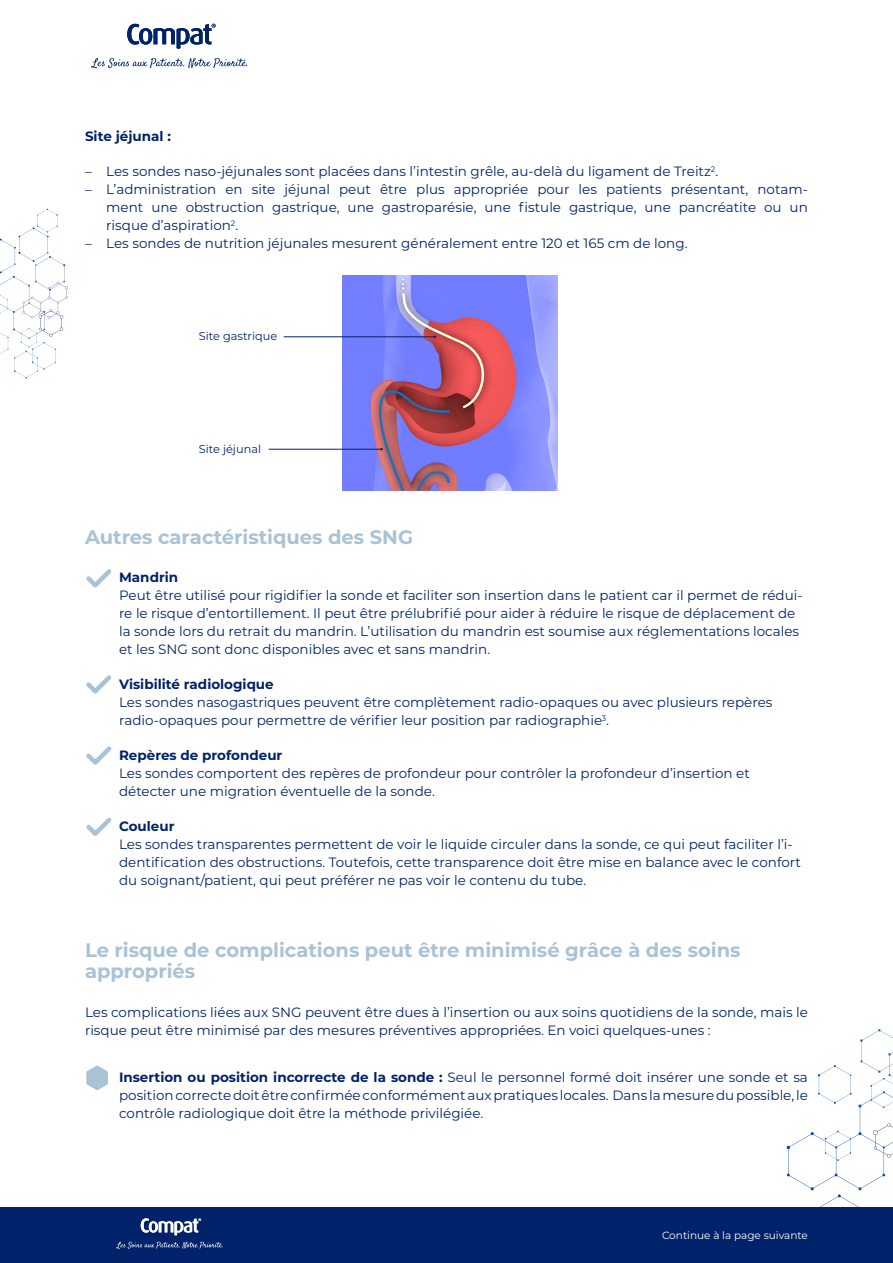
<style>
.page{position:relative;width:893px;height:1263px;background:#fff}
.page>*{position:absolute;margin:0;border:0;box-sizing:border-box;transform-origin:0 0}
.t1{font:700 19.5px/21px "Montserrat";color:#a9c2d5}
.t2{font:13.5px/18px "Montserrat";color:#00226a}
.t3{font:700 13.5px "Montserrat";color:#00226a}
.t4{font:11.25px "Montserrat";color:#00226a}
.t5{font:10.5px "Montserrat";color:#fff}
.s1{font-weight:700}
</style>
<div class="page">
<svg style="left:787px;top:1029px;width:106px;height:179px"></svg>
<div style="left:0;top:1208px;width:893px;height:55px;background:#00226a"></div>
<svg style="left:0;top:209px;width:68px;height:169px"></svg>
<svg style="left:91px;top:58px;width:156px;height:10px"></svg>
<svg style="left:127px;top:24px;width:89px;height:25px"></svg>
<svg style="left:116px;top:1241px;width:107px;height:8px"></svg>
<svg style="left:141px;top:1218px;width:60px;height:17px"></svg>
<svg style="left:86px;top:569px;width:26px;height:19px"></svg>
<svg style="left:86px;top:675px;width:26px;height:19px"></svg>
<svg style="left:86px;top:746px;width:26px;height:19px"></svg>
<svg style="left:86px;top:817px;width:26px;height:19px"></svg>
<svg style="left:86px;top:1065px;width:22px;height:25px"></svg>
<img style="left:342px;top:275px;width:215px;height:215px">
<hr style="left:269px;top:449px;width:113px;height:1px;background:#00226a">
<hr style="left:284px;top:337px;width:151px;height:1px;background:#00226a">
<img style="left:396px;top:275px;width:14px;height:3px">
<svg style="left:373px;top:278px;width:124px;height:212px;background:#9a6bab"></svg>
<p class="t3" style="left:85px;top:127px;width:87px">Site jéjunal :</p>
<p class="t2" style="left:85px;top:162px;width:635px">– Les sondes naso-jéjunales sont placées dans l’intestin grêle, au-delà du ligament de Treitz<sup>2</sup>.</p>
<p class="t2" style="left:106px;top:180px;width:703px;text-align:justify;text-indent:-21px">– L’administration en site jéjunal peut être plus appropriée pour les patients présentant, notam&shy;ment une obstruction gastrique, une gastroparésie, une fistule gastrique, une pancréatite ou un risque d’aspiration<sup>2</sup>.</p>
<p class="t2" style="left:85px;top:234px;width:604px">– Les sondes de nutrition jéjunales mesurent généralement entre 120 et 165 cm de long.</p>
<p class="t4" style="left:199px;top:328px;width:80px">Site gastrique</p>
<p class="t4" style="left:199px;top:441px;width:64px">Site jéjunal</p>
<h1 class="t1" style="left:85px;top:526px;width:329px">Autres caractéristiques des SNG</h1>
<p class="t3" style="left:119px;top:568px;width:61px">Mandrin</p>
<p class="t2" style="left:119px;top:586px;width:685px">Peut être utilisé pour rigidifier la sonde et faciliter son insertion dans le patient car il permet de rédui&shy;re le risque d’entortillement. Il peut être prélubrifié pour aider à réduire le risque de déplacement de la sonde lors du retrait du mandrin. L’utilisation du mandrin est soumise aux réglementations locales et les SNG sont donc disponibles avec et sans mandrin.</p>
<p class="t3" style="left:119px;top:675px;width:156px">Visibilité radiologique</p>
<p class="t2" style="left:119px;top:693px;width:655px">Les sondes nasogastriques peuvent être complètement radio-opaques ou avec plusieurs repères radio-opaques pour permettre de vérifier leur position par radiographie<sup>3</sup>.</p>
<p class="t3" style="left:119px;top:746px;width:165px">Repères de profondeur</p>
<p class="t2" style="left:119px;top:764px;width:632px">Les sondes comportent des repères de profondeur pour contrôler la profondeur d’insertion et détecter une migration éventuelle de la sonde.</p>
<p class="t3" style="left:119px;top:817px;width:57px">Couleur</p>
<p class="t2" style="left:119px;top:835px;width:683px">Les sondes transparentes permettent de voir le liquide circuler dans la sonde, ce qui peut faciliter l’i&shy;dentification des obstructions. Toutefois, cette transparence doit être mise en balance avec le confort du soignant/patient, qui peut préférer ne pas voir le contenu du tube.</p>
<h1 class="t1" style="left:85px;top:939px;width:657px">Le risque de complications peut être minimisé grâce à des soins appropriés</h1>
<p class="t2" style="left:85px;top:1002px;width:724px">Les complications liées aux SNG peuvent être dues à l’insertion ou aux soins quotidiens de la sonde, mais le risque peut être minimisé par des mesures préventives appropriées. En voici quelques-unes :</p>
<p class="t2" style="left:119px;top:1068px;width:690px;text-align:justify"><span class="s1">Insertion ou position incorrecte de la sonde :</span> Seul le personnel formé doit insérer une sonde et sa position correcte doit être confirmée conformément aux pratiques locales. Dans la mesure du possible, le contrôle radiologique doit être la méthode privilégiée.</p>
<p class="t5" style="left:662px;top:1227px;width:147px">Continue à la page suivante</p>
</div>
